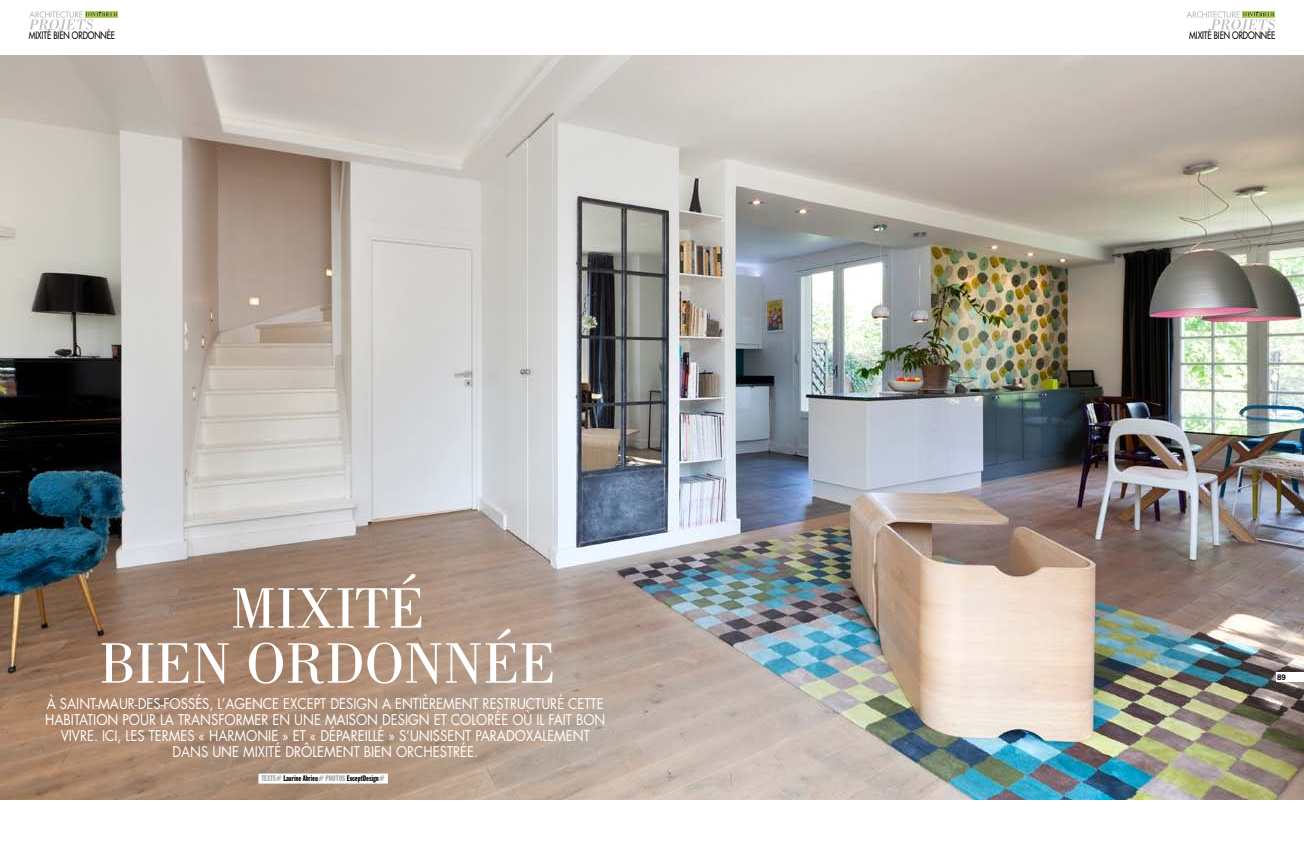
<style>
.page{position:relative;width:1304px;height:842px;background:#fff}
.page>*{position:absolute;margin:0;border:0;box-sizing:border-box;transform-origin:0 0}
.t1{font:60px/55px "Bodoni BT";color:#fff;text-align:center}
.t2{font:14.4px/16px "Futura";color:#fff;text-align:center;scale:.9 1}
.t3{font:10px "Futura";letter-spacing:-.01em;color:#000;scale:.8 1}
.t4{font:extra-condensed 8px "Franklin Gothic BT";letter-spacing:-.01em;color:#000}
.t5{font:600 8px "Franklin Gothic IT Cby BT";color:#000;scale:.9 1}
.s1{color:#9d9fa2}
</style>
<div class="page">
<img style="left:1px;top:55px;width:1303px;height:744px">
<div style="left:1276px;top:672px;width:28px;height:10px;background:#fff"></div>
<div style="left:85px;top:11px;width:33px;height:7px;background:#b0d361"></div>
<svg style="left:29px;top:11px;width:88px;height:20px"></svg>
<svg style="left:1186px;top:11px;width:89px;height:20px"></svg>
<div style="left:258px;top:773px;width:130px;height:10px;background:#fff"></div>
<p class="t3" style="left:29px;top:29px;width:110px">MIXITÉ BIEN ORDONNÉE</p>
<p class="t3" style="left:1189px;top:29px;width:109px">MIXITÉ BIEN ORDONNÉE</p>
<h1 class="t1" style="left:99px;top:579px;width:458px">MIXITÉ<br>BIEN ORDONNÉE</h1>
<p class="t2" style="left:45px;top:696px;width:624px">À SAINT-MAUR-DES-FOSSÉS, L’AGENCE EXCEPT DESIGN A ENTIÈREMENT RESTRUCTURÉ CETTE HABITATION POUR LA TRANSFORMER EN UNE MAISON DESIGN ET COLORÉE OÙ IL FAIT BON VIVRE. ICI, LES TERMES « HARMONIE » ET « DÉPAREILLÉ » S’UNISSENT PARADOXALEMENT DANS UNE MIXITÉ DRÔLEMENT BIEN ORCHESTRÉE.</p>
<p class="t4" style="left:261px;top:774px;width:125px"><span class="s1">TEXTE#</span> Laurine Abrieu<span class="s1"># PHOTOS</span> ExceptDesign<span class="s1">#</span></p>
<p class="t5" style="left:1277px;top:672px;width:11px">89</p>
</div>
